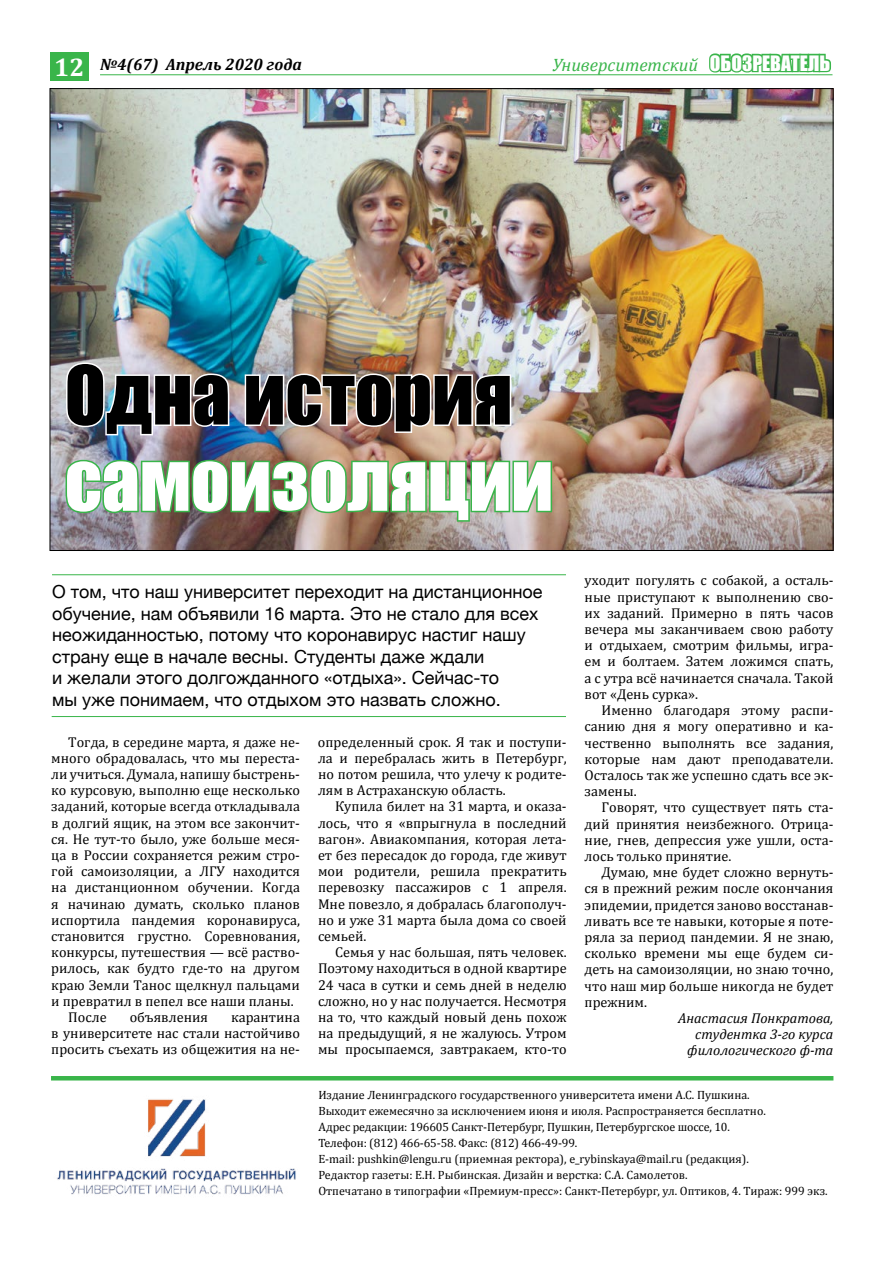
<style>
.page{position:relative;width:893px;height:1263px;background:#fff}
.page>*{position:absolute;margin:0;border:0;box-sizing:border-box;transform-origin:0 0}
.t1{font:75px "Impact";color:#fff}
.t2{font:75px "Impact";color:#000}
.t3{font:18px/21.6px "Helvetica Neue";color:#000}
.t4{font:italic 18px "Cambria";color:#39b54a}
.t5{font:italic 700 16.5px "Cambria";color:#000}
.t6{font:14.25px/16.2px "Cambria";color:#000;text-align:justify}
.t7{font:italic 14.25px/16.2px "Cambria";color:#000;text-align:right}
.t8{font:12px/15.9px "Cambria";color:#000}
.s1{font-style:normal;font-size:25.5px;color:#fff}
.s2{font-family:"Impact";font-style:normal;font-size:19.5px;color:#fff}
</style>
<div class="page">
<hr style="left:51px;top:1076px;width:782px;height:4px;background:#39b54a">
<svg style="left:549px;top:53px;width:284px;height:23px"></svg>
<hr style="left:100px;top:74px;width:732px;height:1px;background:#39b54a">
<div style="left:50px;top:52px;width:39px;height:28px;background:#39b54a"></div>
<img style="left:57px;top:1099px;width:239px;height:96px">
<hr style="left:52px;top:716px;width:514px;height:1px;background:#39b54a">
<hr style="left:52px;top:574px;width:514px;height:1px;background:#39b54a">
<img style="left:52px;top:90px;width:779px;height:459px">
<img style="left:64px;top:361px;width:167px;height:76px">
<img style="left:243px;top:371px;width:270px;height:63px">
<img style="left:64px;top:444px;width:490px;height:79px">
<p class="t5" style="left:54px;top:53px;width:249px"><span class="s1">12</span> №4(67) Апрель 2020 года</p>
<p class="t4" style="left:552px;top:52px;width:279px">Университетский <span class="s2">ОБОЗРЕВАТЕЛЬ</span></p>
<h1 class="t2" style="left:65px;top:337px;width:449px">Одна история</h1>
<h1 class="t1" style="left:65px;top:423px;width:490px">самоизоляции</h1>
<p class="t3" style="left:52px;top:582px;width:492px">О том, что наш университет переходит на дистанционное обучение, нам объявили 16 марта. Это не стало для всех неожиданностью, потому что коронавирус настиг нашу страну еще в начале весны. Студенты даже ждали<br>и желали этого долгожданного «отдыха». Сейчас-то<br>мы уже понимаем, что отдыхом это назвать сложно.</p>
<p class="t6" style="left:68px;top:733px;width:233px">Тогда, в середине марта, я даже не-</p>
<p class="t6" style="left:51px;top:750px;width:250px">много обрадовалась, что мы переста-</p>
<p class="t6" style="left:51px;top:766px;width:250px">ли учиться. Думала, напишу быстрень-</p>
<p class="t6" style="left:51px;top:782px;width:250px">ко курсовую, выполню еще несколько</p>
<p class="t6" style="left:51px;top:798px;width:250px">заданий, которые всегда откладывала</p>
<p class="t6" style="left:51px;top:814px;width:250px">в долгий ящик, на этом все закончит-</p>
<p class="t6" style="left:51px;top:831px;width:250px">ся. Не тут-то было, уже больше меся-</p>
<p class="t6" style="left:51px;top:847px;width:250px">ца в России сохраняется режим стро-</p>
<p class="t6" style="left:51px;top:863px;width:250px">гой самоизоляции, а ЛГУ находится</p>
<p class="t6" style="left:51px;top:879px;width:250px">на дистанционном обучении. Когда</p>
<p class="t6" style="left:51px;top:895px;width:250px">я начинаю думать, сколько планов</p>
<p class="t6" style="left:51px;top:912px;width:250px">испортила пандемия коронавируса,</p>
<p class="t6" style="left:51px;top:928px;width:250px">становится грустно. Соревнования,</p>
<p class="t6" style="left:51px;top:944px;width:250px">конкурсы, путешествия — всё раство-</p>
<p class="t6" style="left:51px;top:960px;width:250px">рилось, как будто где-то на другом</p>
<p class="t6" style="left:51px;top:976px;width:250px">краю Земли Танос щелкнул пальцами</p>
<p class="t6" style="left:51px;top:993px;width:244px">и превратил в пепел все наши планы.</p>
<p class="t6" style="left:68px;top:1009px;width:40px">После</p>
<p class="t6" style="left:130px;top:1009px;width:80px">объявления</p>
<p class="t6" style="left:51px;top:1009px;width:250px;text-indent:180px">карантина в университете нас стали настойчиво просить съехать из общежития на не-</p>
<p class="t6" style="left:318px;top:733px;width:250px">определенный срок. Я так и поступи&shy;ла и перебралась жить в Петербург, но потом решила, что улечу к родите&shy;лям в Астраханскую область.</p>
<p class="t6" style="left:318px;top:798px;width:250px;text-indent:17px">Купила билет на 31 марта, и оказа&shy;лось, что я «впрыгнула в последний вагон». Авиакомпания, которая лета&shy;ет без пересадок до города, где живут мои родители, решила прекратить перевозку пассажиров с 1 апреля.<br>Мне повезло, я добралась благополуч&shy;но и уже 31 марта была дома со своей семьей.</p>
<p class="t6" style="left:318px;top:944px;width:250px;text-indent:17px">Семья у нас большая, пять человек.<br>Поэтому находиться в одной квартире 24 часа в сутки и семь дней в неделю сложно, но у нас получается. Несмотря на то, что каждый новый день похож на предыдущий, я не жалуюсь. Утром мы просыпаемся, завтракаем, кто-то</p>
<p class="t6" style="left:585px;top:572px;width:250px">уходит погулять с собакой, а осталь&shy;ные приступают к выполнению сво&shy;их заданий. Примерно в пять часов вечера мы заканчиваем свою работу и отдыхаем, смотрим фильмы, игра&shy;ем и болтаем. Затем ложимся спать, а с утра всё начинается сначала. Такой вот «День сурка».</p>
<p class="t6" style="left:585px;top:702px;width:250px;text-indent:17px">Именно благодаря этому распи&shy;санию дня я могу оперативно и ка&shy;чественно выполнять все задания, которые нам дают преподаватели.<br>Осталось так же успешно сдать все эк&shy;замены.</p>
<p class="t6" style="left:585px;top:799px;width:250px;text-indent:17px">Говорят, что существует пять ста&shy;дий принятия неизбежного. Отрица&shy;ние, гнев, депрессия уже ушли, оста&shy;лось только принятие.</p>
<p class="t6" style="left:585px;top:864px;width:250px;text-indent:17px">Думаю, мне будет сложно вернуть&shy;ся в прежний режим после окончания эпидемии, придется заново восстанав&shy;ливать все те навыки, которые я поте&shy;ряла за период пандемии. Я не знаю, сколько времени мы еще будем си&shy;деть на самоизоляции, но знаю точно, что наш мир больше никогда не будет прежним.</p>
<p class="t7" style="left:678px;top:1009px;width:157px">Анастасия Понкратова, студентка 3-го курса филологического ф-та</p>
<p class="t8" style="left:318px;top:1087px;width:511px">Издание Ленинградского государственного университета имени А.С. Пушкина.<br>Выходит ежемесячно за исключением июня и июля. Распространяется бесплатно.<br>Адрес редакции: 196605 Санкт-Петербург, Пушкин, Петербургское шоссе, 10.<br>Телефон: (812) 466-65-58. Факс: (812) 466-49-99.<br>E-mail: pushkin@lengu.ru (приемная ректора), e_rybinskaya@mail.ru (редакция).<br>Редактор газеты: Е.Н. Рыбинская. Дизайн и верстка: С.А. Самолетов.<br>Отпечатано в типографии «Премиум-пресс»: Санкт-Петербург, ул. Оптиков, 4. Тираж: 999 экз.</p>
</div>
